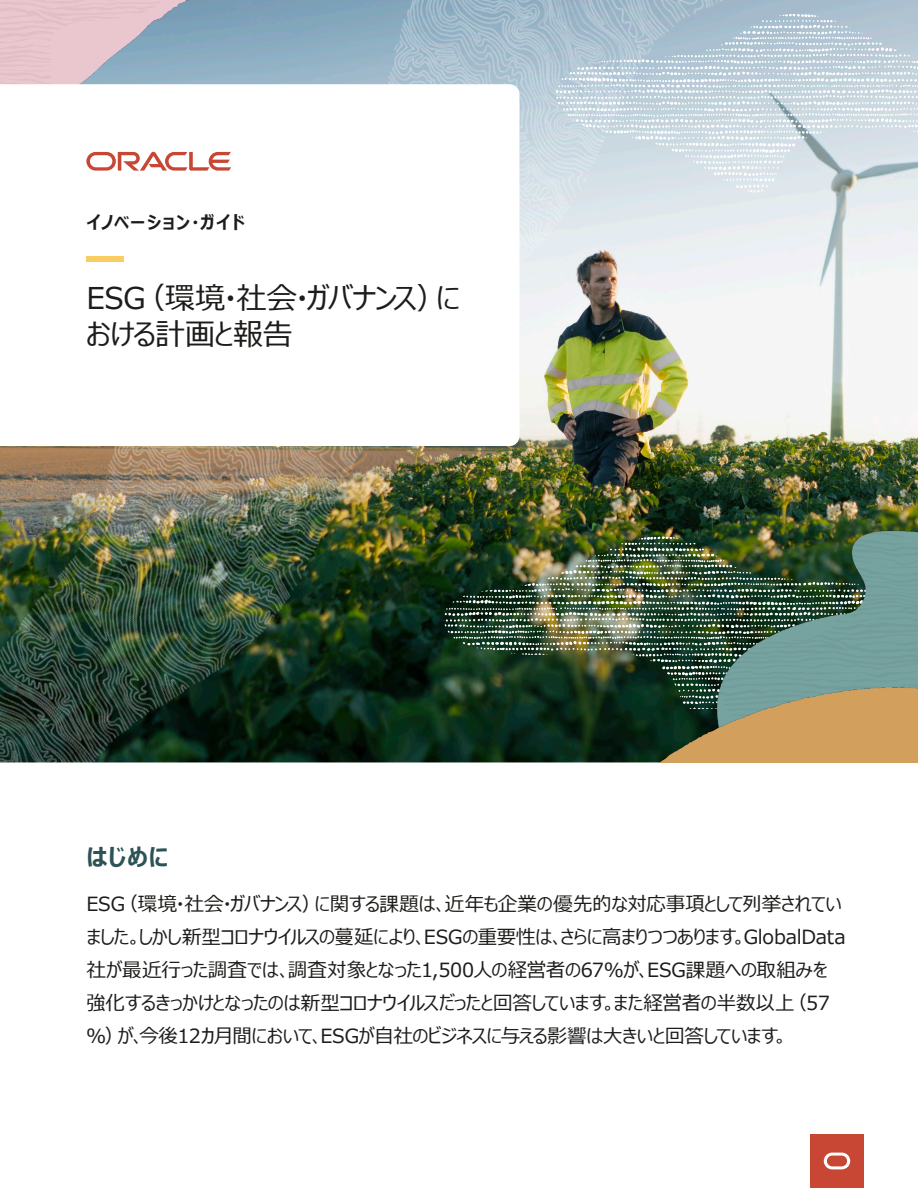
<style>
.page{position:relative;width:918px;height:1188px;background:#fff}
.page>*{position:absolute;margin:0;border:0;box-sizing:border-box;transform-origin:0 0}
.Subhead_1{font:30px/36px "Meiryo UI";letter-spacing:-.015em;color:#1d1c1a}
.Subhead_1-2{font:700 24px "Meiryo UI";color:#2d5357}
.Subhead_1-3{font:19.5px/33px "Meiryo UI";letter-spacing:-.01em;color:#1d1c1a}
.Subhead_1-4{font:700 18px "Meiryo UI";letter-spacing:.065em;color:#1d1c1a}
</style>
<div class="page">
<img style="left:627px;top:0;width:291px;height:517px">
<img style="left:627px;top:517px;width:90px;height:171px">
<img style="left:717px;top:517px;width:201px;height:8px">
<img style="left:716px;top:525px;width:202px;height:163px">
<img style="left:0;top:0;width:119px;height:84px">
<img style="left:119px;top:0;width:787px;height:446px">
<div style="left:627px;top:201px;width:291px;height:27px;background:#e5ecf0"></div>
<img style="left:551px;top:5px;width:367px;height:196px">
<img style="left:0;top:176px;width:627px;height:586px">
<svg style="left:0;top:84px;width:519px;height:362px"></svg>
<svg style="left:86px;top:152px;width:145px;height:19px"></svg>
<div style="left:86px;top:256px;width:38px;height:6px;background:#f9cd61"></div>
<div style="left:810px;top:1134px;width:54px;height:54px;background:#c74634"></div>
<svg style="left:824px;top:1153px;width:26px;height:16px"></svg>
<img style="left:609px;top:688px;width:309px;height:74px">
<p class="Subhead_1-4" style="left:86px;top:210px;width:160px">イノベーション・ガイド</p>
<p class="Subhead_1" style="left:86px;top:281px;width:375px">ESG（環境・社会・ガバナンス）における計画と報告</p>
<p class="Subhead_1-2" style="left:86px;top:841px;width:84px">はじめに</p>
<p class="Subhead_1-3" style="left:86px;top:888px;width:761px">ESG（環境・社会・ガバナンス）に関する課題は、近年も企業の優先的な対応事項として列挙されていました。しかし新型コロナウイルスの蔓延により、ESGの重要性は、さらに高まりつつあります。GlobalData社が最近行った調査では、調査対象となった1,500人の経営者の67%が、ESG課題への取組みを強化するきっかけとなったのは新型コロナウイルスだったと回答しています。また経営者の半数以上（57％）が、今後12カ月間において、ESGが自社のビジネスに与える影響は大きいと回答しています。</p>
</div>
